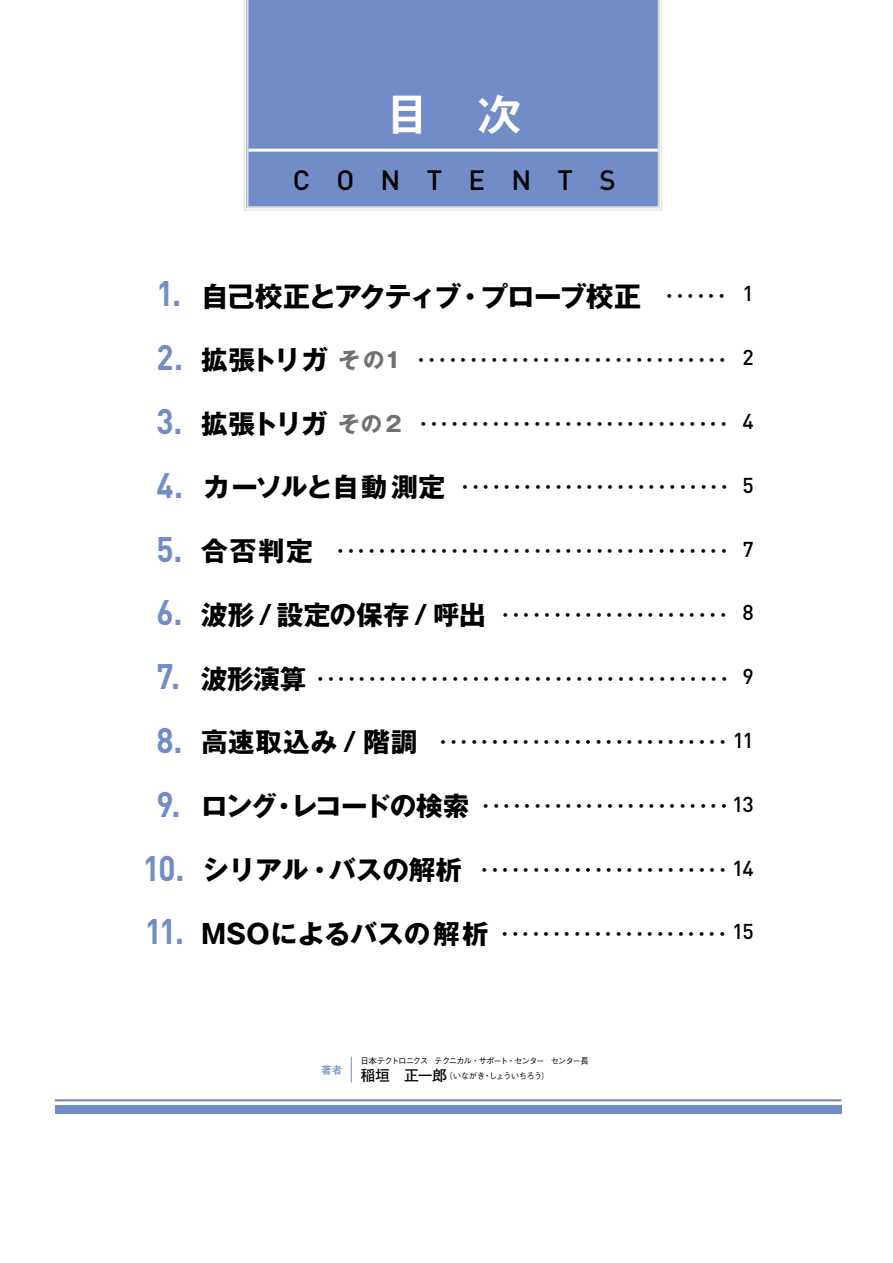
<style>
.page{position:relative;width:893px;height:1263px;background:#fff}
.page>*{position:absolute;margin:0;border:0;box-sizing:border-box;transform-origin:0 0}
.t1{font:46.2px "Midashi Go Pro MB31";color:#fff}
.t2{font:700 35.1px/63.8px "DIN";color:#718cc7;text-align:center;scale:.9 1}
.t3{font:700 27.6px "Gothic MB101 Pro";letter-spacing:-.06em;color:#000}
.t4{font:500 27.6px "DIN";letter-spacing:.95em;color:#000}
.t5{font:700 26.55px "Gothic MB101 Pro";color:#000}
.t6{font:700 21.3px "Gothic MB101 Pro";letter-spacing:.095em;color:#000}
.t7{font:500 21.3px "DIN";letter-spacing:-.045em;color:#000}
.t8{font:700 10.65px "Futo Go B101 Pro";color:#718cc7}
.t9{font:500 8.55px "Gothic BBB Pro";letter-spacing:-.125em;color:#000}
.t10{font:500 8.55px "Gothic BBB Pro";letter-spacing:-.095em;color:#000}
.s1{font-size:21.3px}
.s2{font-size:26.55px}
.s3{color:#727172}
.s4{font-family:"Futo Go B101 Pro";font-weight:700;font-size:14.85px}
</style>
<div class="page">
<svg style="left:244px;top:0;width:418px;height:211px"></svg>
<div style="left:246px;top:0;width:414px;height:208px;background:#718cc7"></div>
<hr style="left:248px;top:149px;width:410px;height:3px;background:#fff">
<svg style="left:351px;top:1056px;width:1px;height:26px"></svg>
<hr style="left:55px;top:1099px;width:786px;height:2px;background:#718cc7">
<div style="left:55px;top:1105px;width:786px;height:9px;background:#718cc7"></div>
<h1 class="t1" style="left:384px;top:77px;width:140px">目 次</h1>
<p class="t4" style="left:293px;top:163px;width:324px">CONTENTS</p>
<h2 class="t2" style="left:143px;top:260px;width:48px">1.<br>2.<br>3.<br>4.<br>5.<br>6.<br>7.<br>8.<br>9.<br>10.<br>11.</h2>
<p class="t7" style="left:742px;top:280px;width:13px">1</p>
<p class="t3" style="left:201px;top:273px;width:527px">自己校正とアクティブ・プローブ校正 <span class="s1">‥‥‥</span></p>
<p class="t6" style="left:201px;top:342px;width:528px"><span class="s2">拡張トリガ</span><span class="s3">その1</span> ‥‥‥‥‥‥‥‥‥‥‥‥‥‥‥</p>
<p class="t6" style="left:201px;top:406px;width:530px"><span class="s2">拡張トリガ</span><span class="s3">その2</span> ‥‥‥‥‥‥‥‥‥‥‥‥‥‥‥</p>
<p class="t6" style="left:203px;top:469px;width:528px"><span class="s2">カーソルと自動測定</span> ‥‥‥‥‥‥‥‥‥‥‥‥‥</p>
<p class="t6" style="left:201px;top:533px;width:530px"><span class="s2">合否判定</span> ‥‥‥‥‥‥‥‥‥‥‥‥‥‥‥‥‥‥‥</p>
<p class="t5" style="left:201px;top:593px;width:529px">波形/ 設定の保存 / 呼出 <span class="s1">‥‥‥‥‥‥‥‥‥‥‥</span></p>
<p class="t6" style="left:201px;top:661px;width:530px"><span class="s2">波形演算</span>　‥‥‥‥‥‥‥‥‥‥‥‥‥‥‥‥‥‥‥‥</p>
<p class="t6" style="left:201px;top:725px;width:528px"><span class="s2">高速取込み / 階調</span> ‥‥‥‥‥‥‥‥‥‥‥‥‥‥</p>
<p class="t6" style="left:201px;top:788px;width:530px"><span class="s2">ロング・レコードの検索</span> ‥‥‥‥‥‥‥‥‥‥‥‥</p>
<p class="t6" style="left:202px;top:852px;width:528px"><span class="s2">シリアル・バスの解析</span> ‥‥‥‥‥‥‥‥‥‥‥‥</p>
<p class="t5" style="left:201px;top:912px;width:528px">MSOによるバスの解析 <span class="s1">‥‥‥‥‥‥‥‥‥‥‥</span></p>
<p class="t7" style="left:742px;top:344px;width:13px">2</p>
<p class="t7" style="left:742px;top:408px;width:13px">4</p>
<p class="t7" style="left:742px;top:471px;width:13px">5</p>
<p class="t7" style="left:742px;top:535px;width:13px">7</p>
<p class="t7" style="left:742px;top:599px;width:13px">8</p>
<p class="t7" style="left:742px;top:663px;width:13px">9</p>
<p class="t7" style="left:733px;top:727px;width:22px">11</p>
<p class="t7" style="left:732px;top:790px;width:23px">13</p>
<p class="t7" style="left:732px;top:854px;width:23px">14</p>
<p class="t7" style="left:732px;top:918px;width:23px">15</p>
<p class="t9" style="left:360px;top:1053px;width:230px">日本テクトロニクス テクニカル・サポート・センター センター長</p>
<p class="t8" style="left:321px;top:1061px;width:23px">著者</p>
<p class="t10" style="left:360px;top:1069px;width:191px"><span class="s4">稲垣　正一郎</span>（いながき・しょういちろう）</p>
</div>
